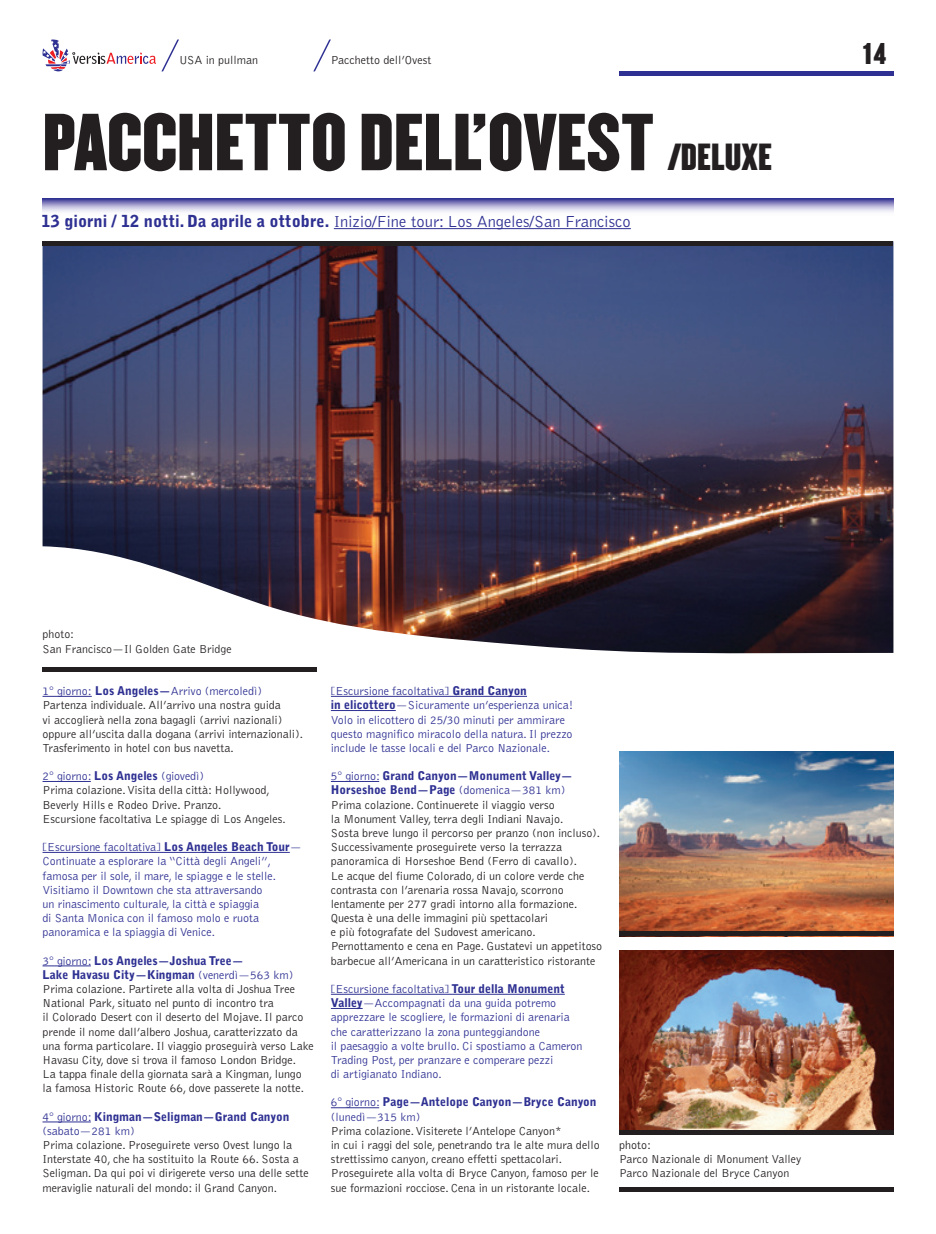
<style>
.page{position:relative;width:936px;height:1234px;background:#fff}
.page>*{position:absolute;margin:0;border:0;box-sizing:border-box;transform-origin:0 0}
.t1{font:70.5px "Champion HTF Welterweight";color:#231f20}
.t2{font:26.25px "Champion HTF Welterweight";color:#231f20}
.t3{font:300 16.5px "Bell Gothic";color:#2e3092}
.t4{font:300 12px/14.1px "Bell Gothic";letter-spacing:-.005em;color:#231f20}
.t5{font:300 12px/14.1px "Bell Gothic";letter-spacing:-.005em;color:#2e3092}
.t6{font:900 12px/14.1px "Bell Gothic";letter-spacing:-.005em;color:#2e3092}
.t7{font:300 11.85px/14.1px "Bell Gothic";color:#231f20}
.s1{font-size:33px}
.s2{font-weight:900}
.s3{color:#2e3092}
.s4{font-weight:900;color:#2e3092}
.s5{font-weight:300}
</style>
<div class="page">
<svg style="left:42px;top:39px;width:137px;height:33px"></svg>
<svg style="left:313px;top:39px;width:18px;height:32px"></svg>
<div style="left:619px;top:71px;width:274px;height:5px;background:#2e3092"></div>
<svg style="left:43px;top:198px;width:850px;height:14px;background:#9e9bcb"></svg>
<hr style="left:334px;top:228px;width:297px;height:1px;background:#2e3092">
<img style="left:43px;top:246px;width:850px;height:408px">
<div style="left:43px;top:666px;width:274px;height:5px;background:#231f20"></div>
<hr style="left:43px;top:696px;width:49px;height:1px;background:#2e3092">
<hr style="left:43px;top:781px;width:48px;height:1px;background:#2e3092">
<hr style="left:43px;top:851px;width:247px;height:1px;background:#2e3092">
<hr style="left:43px;top:965px;width:48px;height:1px;background:#2e3092">
<hr style="left:43px;top:1121px;width:48px;height:1px;background:#2e3092">
<hr style="left:331px;top:696px;width:196px;height:1px;background:#2e3092">
<hr style="left:331px;top:710px;width:65px;height:1px;background:#2e3092">
<hr style="left:331px;top:781px;width:48px;height:1px;background:#2e3092">
<hr style="left:331px;top:993px;width:233px;height:1px;background:#2e3092">
<hr style="left:331px;top:1007px;width:31px;height:1px;background:#2e3092">
<hr style="left:331px;top:1107px;width:48px;height:1px;background:#2e3092">
<div style="left:43px;top:241px;width:850px;height:5px;background:#231f20"></div>
<img style="left:619px;top:751px;width:274px;height:180px">
<img style="left:619px;top:950px;width:274px;height:179px">
<div style="left:619px;top:1186px;width:274px;height:5px;background:#231f20"></div>
<div style="left:619px;top:931px;width:274px;height:5px;background:#231f20"></div>
<div style="left:619px;top:1129px;width:274px;height:5px;background:#231f20"></div>
<p class="t4" style="left:179px;top:53px;width:81px">USA in pullman</p>
<p class="t4" style="left:331px;top:53px;width:102px">Pacchetto dell’Ovest</p>
<h1 class="t1" style="left:43px;top:95px;width:730px">PACCHETTO DELL’OVEST <span class="s1">/DELUXE</span></h1>
<h3 class="t3" style="left:42px;top:213px;width:590px"><span class="s2">13 giorni / 12 notti. Da aprile a ottobre.</span> Inizio/Fine tour: Los Angeles/San Francisco</h3>
<h2 class="t2" style="left:862px;top:36px;width:26px">14</h2>
<p class="t7" style="left:43px;top:627px;width:191px">photo:<br>San Francisco—Il Golden Gate Bridge</p>
<p class="t4" style="left:43px;top:684px;width:262px"><span class="s3">1° giorno:</span> <span class="s4">Los Angeles—</span><span class="s3">Arrivo (mercoledì)<br></span>Partenza individuale. All’arrivo una nostra guida<br>vi accoglierà nella zona bagagli (arrivi nazionali) oppure all’uscita dalla dogana (arrivi internazionali).<br>Trasferimento in hotel con bus navetta.</p>
<p class="t4" style="left:43px;top:769px;width:245px"><span class="s3">2° giorno:</span> <span class="s4">Los Angeles</span> <span class="s3">(giovedì)<br></span>Prima colazione. Visita della città: Hollywood, Beverly Hills e Rodeo Drive. Pranzo.<br>Escursione facoltativa Le spiagge di Los Angeles.</p>
<p class="t5" style="left:43px;top:840px;width:261px">[Escursione facoltativa] <span class="s2">Los Angeles Beach Tour</span>— Continuate a esplorare la “Città degli Angeli”, famosa per il sole, il mare, le spiagge e le stelle.<br>Visitiamo il Downtown che sta attraversando<br>un rinascimento culturale, la città e spiaggia<br>di Santa Monica con il famoso molo e ruota panoramica e la spiaggia di Venice.</p>
<p class="t4" style="left:43px;top:953px;width:273px"><span class="s3">3° giorno:</span> <span class="s4">Los Angeles—Joshua Tree—<br>Lake Havasu City—Kingman</span> <span class="s3">(venerdì—563 km)<br></span>Prima colazione. Partirete alla volta di Joshua Tree National Park, situato nel punto di incontro tra<br>il Colorado Desert con il deserto del Mojave. Il parco prende il nome dall’albero Joshua, caratterizzato da una forma particolare. Il viaggio proseguirà verso Lake Havasu City, dove si trova il famoso London Bridge.<br>La tappa finale della giornata sarà a Kingman, lungo la famosa Historic Route 66, dove passerete la notte.</p>
<p class="t6" style="left:43px;top:1109px;width:248px"><span class="s5">4° giorno:</span> Kingman—Seligman—Grand Canyon <span class="s5">(sabato—281 km)</span></p>
<p class="t4" style="left:43px;top:1137px;width:268px">Prima colazione. Proseguirete verso Ovest lungo la Interstate 40, che ha sostituito la Route 66. Sosta a Seligman. Da qui poi vi dirigerete verso una delle sette meraviglie naturali del mondo: il Grand Canyon.</p>
<p class="t5" style="left:331px;top:684px;width:244px">[Escursione facoltativa] <span class="s2">Grand Canyon<br>in elicottero</span>—Sicuramente un’esperienza unica!<br>Volo in elicottero di 25/30 minuti per ammirare questo magnifico miracolo della natura. Il prezzo include le tasse locali e del Parco Nazionale.</p>
<p class="t4" style="left:331px;top:769px;width:273px"><span class="s3">5° giorno:</span> <span class="s4">Grand Canyon—Monument Valley— Horseshoe Bend—Page</span> <span class="s3">(domenica—381 km)<br></span>Prima colazione. Continuerete il viaggio verso<br>la Monument Valley, terra degli Indiani Navajo.<br>Sosta breve lungo il percorso per pranzo (non incluso).<br>Successivamente proseguirete verso la terrazza panoramica di Horseshoe Bend (Ferro di cavallo).<br>Le acque del fiume Colorado, di un colore verde che contrasta con l’arenaria rossa Navajo, scorrono lentamente per 277 gradi intorno alla formazione.<br>Questa è una delle immagini più spettacolari<br>e più fotografate del Sudovest americano.<br>Pernottamento e cena en Page. Gustatevi un appetitoso barbecue all’Americana in un caratteristico ristorante</p>
<p class="t5" style="left:331px;top:982px;width:253px">[Escursione facoltativa] <span class="s2">Tour della Monument Valley</span>—Accompagnati da una guida potremo apprezzare le scogliere, le formazioni di arenaria che caratterizzano la zona punteggiandone<br>il paesaggio a volte brullo. Ci spostiamo a Cameron Trading Post, per pranzare e comperare pezzi<br>di artigianato Indiano.</p>
<p class="t6" style="left:331px;top:1094px;width:267px"><span class="s5">6° giorno:</span> Page—Antelope Canyon—Bryce Canyon <span class="s5">(lunedì—315 km)</span></p>
<p class="t4" style="left:331px;top:1123px;width:270px">Prima colazione. Visiterete l’Antelope Canyon*<br>in cui i raggi del sole, penetrando tra le alte mura dello strettissimo canyon, creano effetti spettacolari.<br>Proseguirete alla volta di Bryce Canyon, famoso per le sue formazioni rocciose. Cena in un ristorante locale.</p>
<p class="t4" style="left:619px;top:1138px;width:33px">photo:</p>
<p class="t7" style="left:619px;top:1152px;width:184px">Parco Nazionale di Monument Valley<br>Parco Nazionale del Bryce Canyon</p>
</div>
